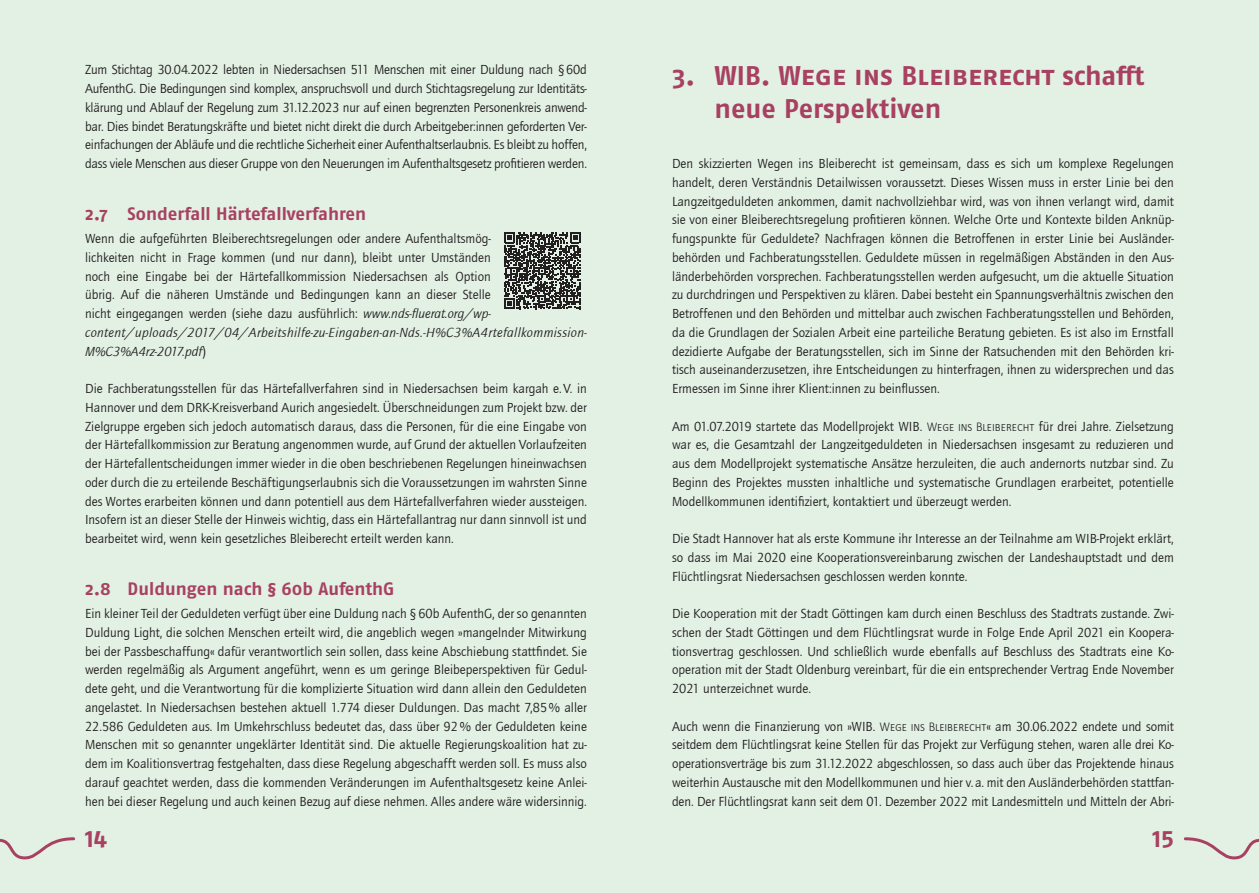
<style>
.page{position:relative;width:1259px;height:893px;background:#fff}
.page>*{position:absolute;margin:0;border:0;box-sizing:border-box;transform-origin:0 0}
.t1{font:700 27px/33px "Fago OT";color:#a84161}
.t2{font:700 24px "Fago No Lf";color:#a84161}
.t3{font:700 18px "Fago OT";color:#a84161}
.t4{font:13.5px/18.8px "ITC Quay Sans Com";color:#231f20;text-align:justify}
.s1{font-style:italic}
.s2{font-family:"Calibri";font-weight:300}
</style>
<div class="page">
<div style="left:0;top:0;width:629px;height:893px;background:#e3f1e5"></div>
<div style="left:629px;top:0;width:630px;height:893px;background:#e3f1e5"></div>
<svg style="left:0;top:837px;width:76px;height:23px"></svg>
<svg style="left:1183px;top:837px;width:76px;height:23px"></svg>
<svg style="left:504px;top:232px;width:77px;height:77px"></svg>
<p class="t4" style="left:85px;top:60px;width:503px">Zum Stichtag 30.04.2022 lebten in Niedersachsen 511 Menschen mit einer Duldung nach §60d AufenthG. Die Bedingungen sind komplex, anspruchsvoll und durch Stichtagsregelung zur Identitäts&shy;klärung und Ablauf der Regelung zum 31.12.2023 nur auf einen begrenzten Personenkreis anwend&shy;bar. Dies bindet Beratungskräfte und bietet nicht direkt die durch Arbeitgeber:innen geforderten Ver&shy;einfachungen der Abläufe und die rechtliche Sicherheit einer Aufenthaltserlaubnis. Es bleibt zu hoffen, dass viele Menschen aus dieser Gruppe von den Neuerungen im Aufenthaltsgesetz profitieren werden.</p>
<h3 class="t3" style="left:85px;top:203px;width:283px">2.7 Sonderfall Härtefallverfahren</h3>
<p class="t4" style="left:85px;top:229px;width:503px;text-align:left">Wenn die aufgeführten Bleiberechtsregelungen oder andere Aufenthaltsmög-<br>lichkeiten nicht in Frage kommen (und nur dann), bleibt unter Umständen<br>noch eine Eingabe bei der Härtefallkommission Niedersachsen als Option<br>übrig. Auf die näheren Umstände und Bedingungen kann an dieser Stelle<br>nicht eingegangen werden (siehe dazu ausführlich: <span class="s1">www.nds-fluerat.org/wp&shy;content/uploads/2017/04/Arbeitshilfe-zu-Eingaben-an-Nds.-H%C3%A4rtefallkommission-M%C3%A4rz-2017.pdf</span>)</p>
<p class="t4" style="left:85px;top:379px;width:503px">Die Fachberatungsstellen für das Härtefallverfahren sind in Niedersachsen beim kargah e.V. in Hannover und dem DRK-Kreisverband Aurich angesiedelt. Überschneidungen zum Projekt bzw. der Zielgruppe ergeben sich jedoch automatisch daraus, dass die Personen, für die eine Eingabe von der Härtefallkommission zur Beratung angenommen wurde, auf Grund der aktuellen Vorlaufzeiten der Härtefallentscheidungen immer wieder in die oben beschriebenen Regelungen hineinwachsen oder durch die zu erteilende Beschäftigungserlaubnis sich die Voraussetzungen im wahrsten Sinne des Wortes erarbeiten können und dann potentiell aus dem Härtefallverfahren wieder aussteigen.<br>Insofern ist an dieser Stelle der Hinweis wichtig, dass ein Härtefallantrag nur dann sinnvoll ist und bearbeitet wird, wenn kein gesetzliches Bleiberecht erteilt werden kann.</p>
<h3 class="t3" style="left:85px;top:578px;width:311px">2.8 Duldungen nach § 60b AufenthG</h3>
<p class="t4" style="left:85px;top:604px;width:503px">Ein kleiner Teil der Geduldeten verfügt über eine Duldung nach §60b AufenthG, der so genannten Duldung Light, die solchen Menschen erteilt wird, die angeblich wegen »mangelnder Mitwirkung bei der Passbeschaffung« dafür verantwortlich sein sollen, dass keine Abschiebung stattfindet. Sie werden regelmäßig als Argument angeführt, wenn es um geringe Bleibeperspektiven für Gedul&shy;dete geht, und die Verantwortung für die komplizierte Situation wird dann allein den Geduldeten angelastet. In Niedersachsen bestehen aktuell 1.774 dieser Duldungen. Das macht 7,85% aller 22.586 Geduldeten aus. Im Umkehrschluss bedeutet das, dass über 92% der Geduldeten keine Menschen mit so genannter ungeklärter Identität sind. Die aktuelle Regierungskoalition hat zu&shy;dem im Koalitionsvertrag festgehalten, dass diese Regelung abgeschafft werden soll. Es muss also darauf geachtet werden, dass die kommenden Veränderungen im Aufenthaltsgesetz keine Anlei&shy;hen bei dieser Regelung und auch keinen Bezug auf diese nehmen. Alles andere wäre widersinnig.</p>
<h1 class="t1" style="left:714px;top:59px;width:431px;text-indent:-43px">3. WIB. Wege ins Bleiberecht schafft neue Perspektiven</h1>
<p class="t4" style="left:672px;top:154px;width:503px">Den skizzierten Wegen ins Bleiberecht ist gemeinsam, dass es sich um komplexe Regelungen handelt, deren Verständnis Detailwissen voraussetzt. Dieses Wissen muss in erster Linie bei den Langzeitgeduldeten ankommen, damit nachvollziehbar wird, was von ihnen verlangt wird, damit sie von einer Bleiberechtsregelung profitieren können. Welche Orte und Kontexte bilden Anknüp&shy;fungspunkte für Geduldete? Nachfragen können die Betroffenen in erster Linie bei Ausländer&shy;behörden und Fachberatungsstellen. Geduldete müssen in regelmäßigen Abständen in den Aus&shy;länderbehörden vorsprechen. Fachberatungsstellen werden aufgesucht, um die aktuelle Situation zu durchdringen und Perspektiven zu klären. Dabei besteht ein Spannungsverhältnis zwischen den Betroffenen und den Behörden und mittelbar auch zwischen Fachberatungsstellen und Behörden, da die Grundlagen der Sozialen Arbeit eine parteiliche Beratung gebieten. Es ist also im Ernstfall dezidierte Aufgabe der Beratungsstellen, sich im Sinne der Ratsuchenden mit den Behörden kri&shy;tisch auseinanderzusetzen, ihre Entscheidungen zu hinterfragen, ihnen zu widersprechen und das Ermessen im Sinne ihrer Klient:innen zu beinflussen.</p>
<p class="t4" style="left:672px;top:417px;width:503px">Am 01.07.2019 startete das Modellprojekt WIB. <span class="s2">Wege ins Bleiberecht</span> für drei Jahre. Zielsetzung war es, die Gesamtzahl der Langzeitgeduldeten in Niedersachsen insgesamt zu reduzieren und aus dem Modellprojekt systematische Ansätze herzuleiten, die auch andernorts nutzbar sind. Zu Beginn des Projektes mussten inhaltliche und systematische Grundlagen erarbeitet, potentielle Modellkommunen identifiziert, kontaktiert und überzeugt werden.</p>
<p class="t4" style="left:672px;top:529px;width:503px">Die Stadt Hannover hat als erste Kommune ihr Interesse an der Teilnahme am WIB-Projekt erklärt, so dass im Mai 2020 eine Kooperationsvereinbarung zwischen der Landeshauptstadt und dem Flüchtlingsrat Niedersachsen geschlossen werden konnte.</p>
<p class="t4" style="left:672px;top:604px;width:503px">Die Kooperation mit der Stadt Göttingen kam durch einen Beschluss des Stadtrats zustande. Zwi&shy;schen der Stadt Göttingen und dem Flüchtlingsrat wurde in Folge Ende April 2021 ein Koopera&shy;tionsvertrag geschlossen. Und schließlich wurde ebenfalls auf Beschluss des Stadtrats eine Ko&shy;operation mit der Stadt Oldenburg vereinbart, für die ein entsprechender Vertrag Ende November 2021 unterzeichnet wurde.</p>
<p class="t4" style="left:672px;top:717px;width:503px">Auch wenn die Finanzierung von »WIB. <span class="s2">Wege ins Bleiberecht</span>« am 30.06.2022 endete und somit seitdem dem Flüchtlingsrat keine Stellen für das Projekt zur Verfügung stehen, waren alle drei Ko&shy;operationsverträge bis zum 31.12.2022 abgeschlossen, so dass auch über das Projektende hinaus weiterhin Austausche mit den Modellkommunen und hier v.a. mit den Ausländerbehörden stattfan&shy;den. Der Flüchtlingsrat kann seit dem 01. Dezember 2022 mit Landesmitteln und Mitteln der Abri-</p>
<h2 class="t2" style="left:85px;top:825px;width:24px">14</h2>
<h2 class="t2" style="left:1152px;top:825px;width:23px">15</h2>
</div>
